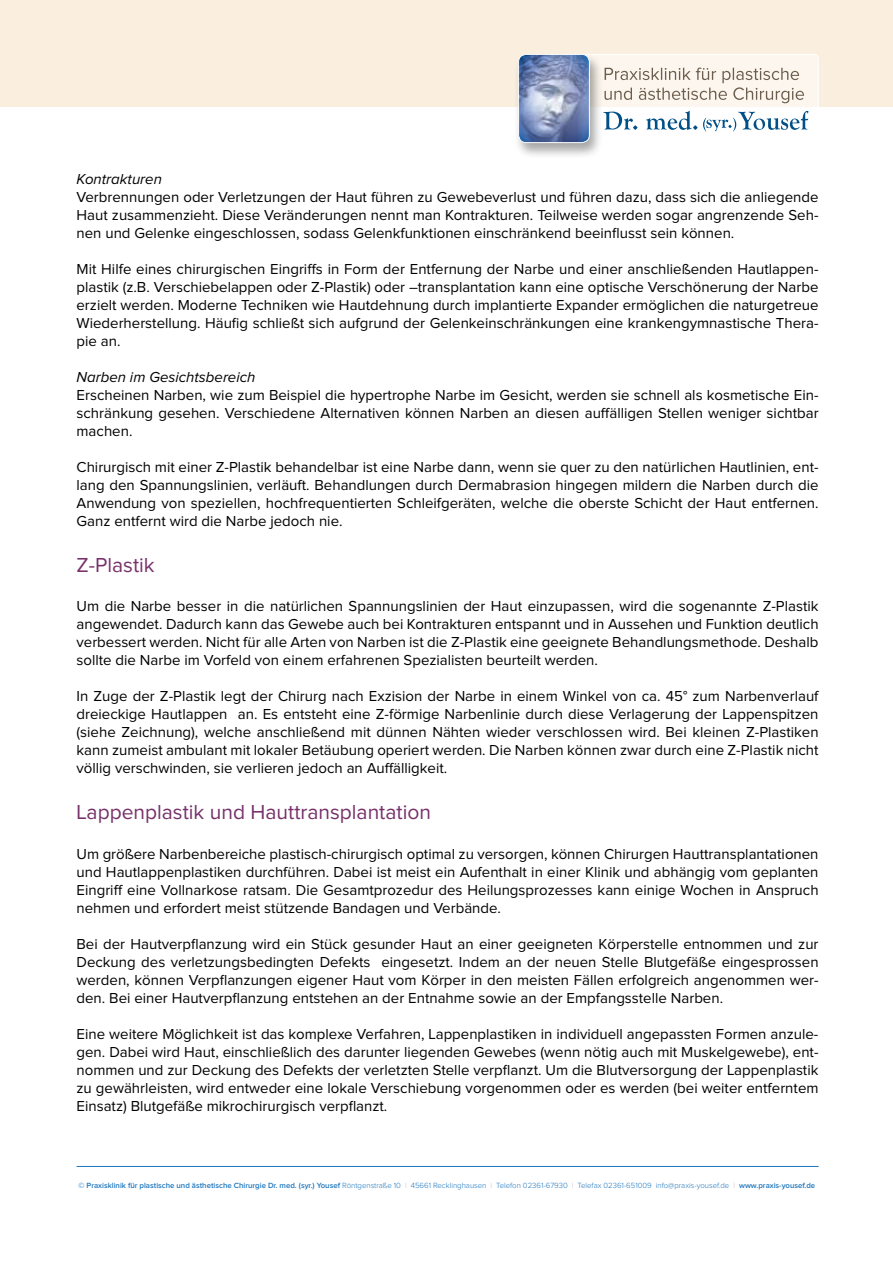
<style>
.page{position:relative;width:893px;height:1263px;background:#fff}
.page>*{position:absolute;margin:0;border:0;box-sizing:border-box;transform-origin:0 0}
.t1{font:21px "Proxima Nova";color:#77306a}
.t2{font:15px/18px "Proxima Nova";color:#000;text-align:justify}
.t3{font:italic 15px "Proxima Nova";color:#000}
.t4{font:300 7.8px "Proxima Nova";color:#1c75bc}
.s1{font-weight:600}
.s2{color:#d4c1d0}
</style>
<div class="page">
<div style="left:0;top:0;width:893px;height:106px;background:#faefdf"></div>
<div style="left:544px;top:54px;width:274px;height:89px;background:linear-gradient(to bottom,#fbf3e8,#fff);border-radius:4px"></div>
<div style="left:544px;top:54px;width:275px;height:89px;border:1px solid #fff;border-radius:4px"></div>
<svg style="left:603px;top:111px;width:205px;height:20px"></svg>
<svg style="left:604px;top:68px;width:200px;height:35px"></svg>
<div style="left:513px;top:52px;width:90px;height:107px;background:#000;opacity:.35"></div>
<img style="left:519px;top:54px;width:70px;height:89px">
<div style="left:518px;top:54px;width:72px;height:89px;border:1px solid #fff;border-radius:8px"></div>
<hr style="left:77px;top:1166px;width:742px;height:1px;background:#1c75bc">
<p class="t3" style="left:77px;top:172px;width:87px">Kontrakturen</p>
<p class="t2" style="left:77px;top:189px;width:743px">Verbrennungen oder Verletzungen der Haut führen zu Gewebeverlust und führen dazu, dass sich die anliegende Haut zusammenzieht. Diese Veränderungen nennt man Kontrakturen. Teilweise werden sogar angrenzende Seh&shy;nen und Gelenke eingeschlossen, sodass Gelenkfunktionen einschränkend beeinflusst sein können.</p>
<p class="t2" style="left:77px;top:261px;width:743px">Mit Hilfe eines chirurgischen Eingriffs in Form der Entfernung der Narbe und einer anschließenden Hautlappen&shy;plastik (z.B. Verschiebelappen oder Z-Plastik) oder –transplantation kann eine optische Verschönerung der Narbe erzielt werden. Moderne Techniken wie Hautdehnung durch implantierte Expander ermöglichen die naturgetreue Wiederherstellung. Häufig schließt sich aufgrund der Gelenkeinschränkungen eine krankengymnastische Thera&shy;pie an.</p>
<p class="t3" style="left:77px;top:370px;width:180px">Narben im Gesichtsbereich</p>
<p class="t2" style="left:77px;top:387px;width:744px">Erscheinen Narben, wie zum Beispiel die hypertrophe Narbe im Gesicht, werden sie schnell als kosmetische Ein&shy;schränkung gesehen. Verschiedene Alternativen können Narben an diesen auffälligen Stellen weniger sichtbar machen.</p>
<p class="t2" style="left:77px;top:459px;width:744px">Chirurgisch mit einer Z-Plastik behandelbar ist eine Narbe dann, wenn sie quer zu den natürlichen Hautlinien, ent&shy;lang den Spannungslinien, verläuft. Behandlungen durch Dermabrasion hingegen mildern die Narben durch die Anwendung von speziellen, hochfrequentierten Schleifgeräten, welche die oberste Schicht der Haut entfernen.<br>Ganz entfernt wird die Narbe jedoch nie.</p>
<h1 class="t1" style="left:77px;top:555px;width:80px">Z-Plastik</h1>
<p class="t2" style="left:77px;top:598px;width:744px">Um die Narbe besser in die natürlichen Spannungslinien der Haut einzupassen, wird die sogenannte Z-Plastik angewendet. Dadurch kann das Gewebe auch bei Kontrakturen entspannt und in Aussehen und Funktion deutlich verbessert werden. Nicht für alle Arten von Narben ist die Z-Plastik eine geeignete Behandlungsmethode. Deshalb sollte die Narbe im Vorfeld von einem erfahrenen Spezialisten beurteilt werden.</p>
<p class="t2" style="left:77px;top:688px;width:744px">In Zuge der Z-Plastik legt der Chirurg nach Exzision der Narbe in einem Winkel von ca. 45° zum Narbenverlauf dreieckige Hautlappen an. Es entsteht eine Z-förmige Narbenlinie durch diese Verlagerung der Lappenspitzen (siehe Zeichnung), welche anschließend mit dünnen Nähten wieder verschlossen wird. Bei kleinen Z-Plastiken kann zumeist ambulant mit lokaler Betäubung operiert werden. Die Narben können zwar durch eine Z-Plastik nicht völlig verschwinden, sie verlieren jedoch an Auffälligkeit.</p>
<h1 class="t1" style="left:77px;top:802px;width:356px">Lappenplastik und Hauttransplantation</h1>
<p class="t2" style="left:77px;top:845px;width:744px">Um größere Narbenbereiche plastisch-chirurgisch optimal zu versorgen, können Chirurgen Hauttransplantationen und Hautlappenplastiken durchführen. Dabei ist meist ein Aufenthalt in einer Klinik und abhängig vom geplanten Eingriff eine Vollnarkose ratsam. Die Gesamtprozedur des Heilungsprozesses kann einige Wochen in Anspruch nehmen und erfordert meist stützende Bandagen und Verbände.</p>
<p class="t2" style="left:77px;top:935px;width:744px">Bei der Hautverpflanzung wird ein Stück gesunder Haut an einer geeigneten Körperstelle entnommen und zur Deckung des verletzungsbedingten Defekts eingesetzt. Indem an der neuen Stelle Blutgefäße eingesprossen werden, können Verpflanzungen eigener Haut vom Körper in den meisten Fällen erfolgreich angenommen wer&shy;den. Bei einer Hautverpflanzung entstehen an der Entnahme sowie an der Empfangsstelle Narben.</p>
<p class="t2" style="left:77px;top:1025px;width:743px">Eine weitere Möglichkeit ist das komplexe Verfahren, Lappenplastiken in individuell angepassten Formen anzule&shy;gen. Dabei wird Haut, einschließlich des darunter liegenden Gewebes (wenn nötig auch mit Muskelgewebe), ent&shy;nommen und zur Deckung des Defekts der verletzten Stelle verpflanzt. Um die Blutversorgung der Lappenplastik zu gewährleisten, wird entweder eine lokale Verschiebung vorgenommen oder es werden (bei weiter entferntem Einsatz) Blutgefäße mikrochirurgisch verpflanzt.</p>
<p class="t4" style="left:79px;top:1182px;width:738px"><span class="s1">© Praxisklinik für plastische und ästhetische Chirurgie Dr. med. (syr.) Yousef</span> Röntgenstraße 10 <span class="s2">I</span> 45661 Recklinghausen <span class="s2">I</span> Telefon 02361-67930 <span class="s2">I</span> Telefax 02361-651009 info@praxis-yousef.de <span class="s2">I</span> <span class="s1">www.praxis-yousef.de</span></p>
</div>
